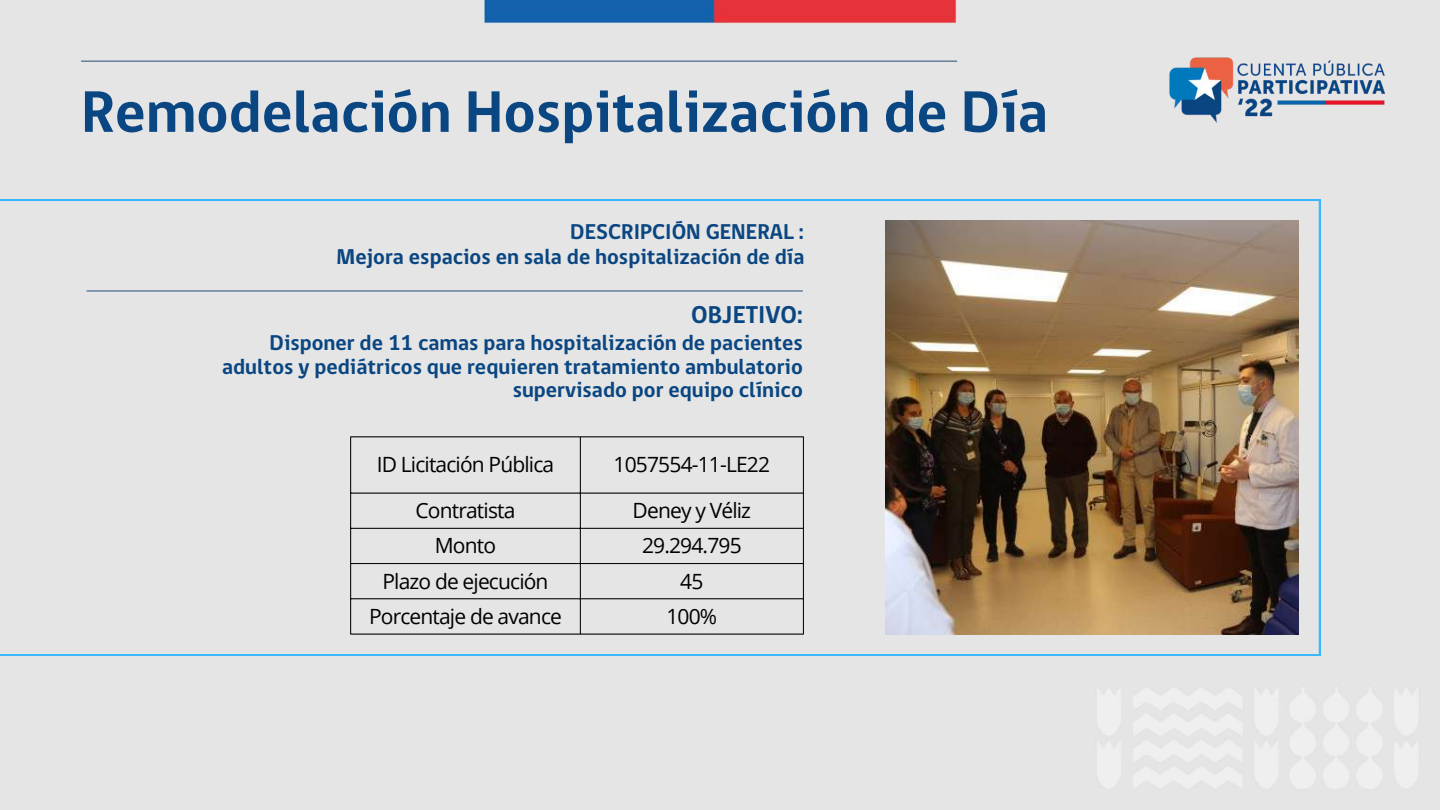
<style>
.page{position:relative;width:1440px;height:810px;background:#e5e5e5}
.page>*{position:absolute;margin:0;border:0;box-sizing:border-box;transform-origin:0 0}
.t1{font:700 60px "gob CL";color:#0a4681}
.t2{font:700 25px "gob CL";color:#0a4681}
.t3{font:700 22px/23.2px "gob CL";color:#0a4681;text-align:right}
.t4{font:21px "Open Sans";letter-spacing:-.04em;color:#000}
</style>
<div class="page">
<img style="left:1159px;top:22px;width:236px;height:133px">
<div style="left:0;top:200px;width:1320px;height:456px;background:#e5e5e5"></div>
<hr style="left:81px;top:61px;width:876px;height:1px;background:#1f4e79">
<img style="left:885px;top:221px;width:413px;height:413px">
<hr style="left:350px;top:437px;width:1px;height:197px;background:#000">
<hr style="left:580px;top:437px;width:1px;height:197px;background:#000">
<hr style="left:803px;top:437px;width:1px;height:197px;background:#000">
<hr style="left:350px;top:436px;width:454px;height:1px;background:#000">
<hr style="left:350px;top:493px;width:454px;height:1px;background:#000">
<hr style="left:350px;top:528px;width:454px;height:1px;background:#000">
<hr style="left:350px;top:563px;width:454px;height:1px;background:#000">
<hr style="left:350px;top:598px;width:454px;height:1px;background:#000">
<hr style="left:350px;top:634px;width:454px;height:1px;background:#000">
<hr style="left:87px;top:291px;width:716px;height:1px;background:#1f4e79">
<h1 class="t1" style="left:81px;top:87px;width:969px">Remodelación Hospitalización de Día</h1>
<p class="t3" style="left:337px;top:221px;width:469px;line-height:24.9px">DESCRIPCIÓN GENERAL :<br>Mejora espacios en sala de hospitalización de día</p>
<p class="t2" style="left:691px;top:304px;width:113px">OBJETIVO:</p>
<p class="t3" style="left:222px;top:333px;width:582px">Disponer de 11 camas para hospitalización de pacientes adultos y pediátricos que requieren tratamiento ambulatorio supervisado por equipo clínico</p>
<p class="t4" style="left:377px;top:449px;width:179px">ID Licitación Pública</p>
<p class="t4" style="left:614px;top:449px;width:158px">1057554-11-LE22</p>
<p class="t4" style="left:416px;top:496px;width:101px">Contratista</p>
<p class="t4" style="left:633px;top:496px;width:120px">Deney y Véliz</p>
<p class="t4" style="left:435px;top:531px;width:63px">Monto</p>
<p class="t4" style="left:642px;top:531px;width:101px">29.294.795</p>
<p class="t4" style="left:382px;top:566px;width:168px">Plazo de ejecución</p>
<p class="t4" style="left:680px;top:566px;width:25px">45</p>
<p class="t4" style="left:369px;top:602px;width:194px">Porcentaje de avance</p>
<p class="t4" style="left:666px;top:602px;width:52px">100%</p>
</div>
